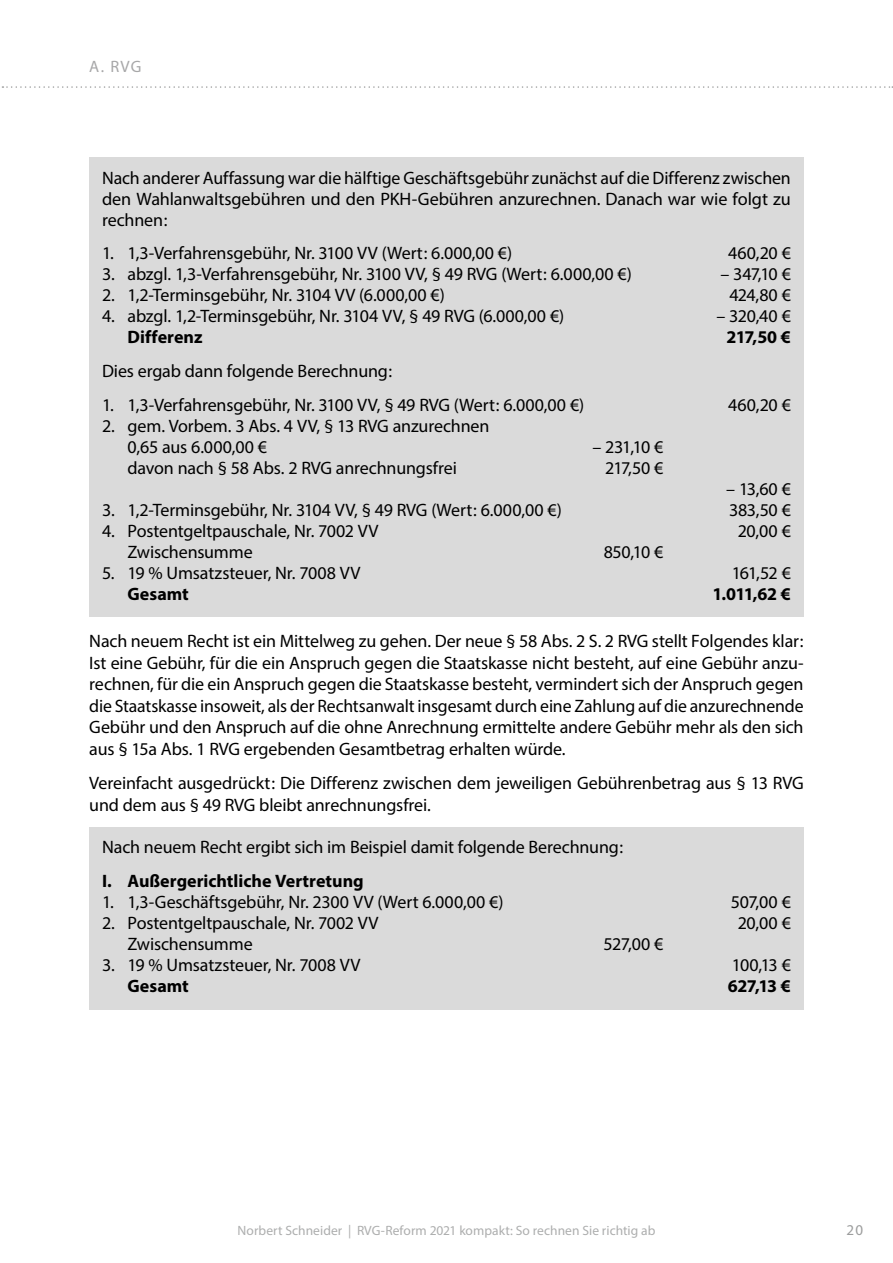
<style>
.page{position:relative;width:893px;height:1263px;background:#fff}
.page>*{position:absolute;margin:0;border:0;box-sizing:border-box;transform-origin:0 0}
.K_Beispiel_mitte{font:18px/21.6px "Myriad Pro";letter-spacing:-.005em;color:#000;text-align:justify}
.K_Beispiel_mitte_0{font:18px "Myriad Pro";letter-spacing:-.01em;color:#000}
.K_Beispiel_oben{font:18px "Myriad Pro";letter-spacing:-.005em;color:#000}
.K_Beispiel_mitte_kle{font:18px "Myriad Pro";letter-spacing:-.005em;color:#000}
.K_Beispiel_mitte-2{font:700 18px "Myriad Pro";color:#000}
.K_Beispiel_mitte_0-2{font:700 18px "Myriad Pro";color:#000}
.K_Beispiel_unten{font:700 18px "Myriad Pro";letter-spacing:-.005em;color:#000}
.t1{font:16.5px "Myriad Pro";color:#a7a7a8}
.t2{font:15px "Myriad Pro";color:#9c9d9d}
.t3{font:13.5px "Myriad Pro";letter-spacing:.005em;color:#adaeae}
</style>
<div class="page">
<svg style="left:2px;top:86px;width:891px;height:2px"></svg>
<div style="left:89px;top:157px;width:715px;height:86px;background:#dadada"></div>
<div style="left:89px;top:233px;width:715px;height:44px;background:#dadada"></div>
<div style="left:89px;top:275px;width:715px;height:44px;background:#dadada"></div>
<div style="left:89px;top:317px;width:715px;height:44px;background:#dadada"></div>
<div style="left:89px;top:351px;width:715px;height:43px;background:#dadada"></div>
<div style="left:89px;top:385px;width:715px;height:43px;background:#dadada"></div>
<div style="left:89px;top:427px;width:715px;height:43px;background:#dadada"></div>
<div style="left:89px;top:469px;width:715px;height:43px;background:#dadada"></div>
<div style="left:89px;top:511px;width:715px;height:43px;background:#dadada"></div>
<div style="left:89px;top:553px;width:715px;height:43px;background:#dadada"></div>
<div style="left:89px;top:574px;width:715px;height:43px;background:#dadada"></div>
<div style="left:89px;top:827px;width:715px;height:43px;background:#dadada"></div>
<div style="left:89px;top:861px;width:715px;height:43px;background:#dadada"></div>
<div style="left:89px;top:903px;width:715px;height:43px;background:#dadada"></div>
<div style="left:89px;top:945px;width:715px;height:43px;background:#dadada"></div>
<div style="left:89px;top:966px;width:715px;height:43px;background:#dadada"></div>
<p class="t1" style="left:89px;top:56px;width:54px">A. RVG</p>
<p class="K_Beispiel_mitte" style="left:102px;top:167px;width:690px;line-height:21px">Nach anderer Auffassung war die hälftige Geschäftsgebühr zunächst auf die Differenz zwischen den Wahlanwaltsgebühren und den PKH-Gebühren anzurechnen. Danach war wie folgt zu rechnen:</p>
<p class="K_Beispiel_mitte_0" style="left:102px;top:242px;width:412px">1. 1,3-Verfahrensgebühr, Nr. 3100 VV (Wert: 6.000,00 €)</p>
<p class="K_Beispiel_mitte_0" style="left:728px;top:242px;width:64px">460,20 €</p>
<p class="K_Beispiel_mitte_0" style="left:102px;top:263px;width:531px">3. abzgl. 1,3-Verfahrensgebühr, Nr. 3100 VV, § 49 RVG (Wert: 6.000,00 €)</p>
<p class="K_Beispiel_mitte_0" style="left:720px;top:263px;width:72px">– 347,10 €</p>
<p class="K_Beispiel_mitte_0" style="left:102px;top:284px;width:344px">2. 1,2-Terminsgebühr, Nr. 3104 VV (6.000,00 €)</p>
<p class="K_Beispiel_mitte_0" style="left:729px;top:284px;width:63px">424,80 €</p>
<p class="K_Beispiel_mitte_0" style="left:102px;top:305px;width:464px">4. abzgl. 1,2-Terminsgebühr, Nr. 3104 VV, § 49 RVG (6.000,00 €)</p>
<p class="K_Beispiel_mitte_0" style="left:716px;top:305px;width:76px">– 320,40 €</p>
<p class="K_Beispiel_mitte-2" style="left:128px;top:326px;width:77px">Differenz</p>
<p class="K_Beispiel_mitte-2" style="left:727px;top:326px;width:66px">217,50 €</p>
<p class="K_Beispiel_mitte_kle" style="left:102px;top:360px;width:292px">Dies ergab dann folgende Berechnung:</p>
<p class="K_Beispiel_mitte_0" style="left:102px;top:394px;width:484px">1. 1,3-Verfahrensgebühr, Nr. 3100 VV, § 49 RVG (Wert: 6.000,00 €)</p>
<p class="K_Beispiel_mitte_0" style="left:728px;top:394px;width:64px">460,20 €</p>
<p class="K_Beispiel_mitte_0" style="left:102px;top:415px;width:389px">2. gem. Vorbem. 3 Abs. 4 VV, § 13 RVG anzurechnen</p>
<p class="K_Beispiel_mitte_0" style="left:128px;top:436px;width:141px">0,65 aus 6.000,00 €</p>
<p class="K_Beispiel_mitte_0" style="left:592px;top:436px;width:72px">– 231,10 €</p>
<p class="K_Beispiel_mitte_0" style="left:128px;top:457px;width:331px">davon nach § 58 Abs. 2 RVG anrechnungsfrei</p>
<p class="K_Beispiel_mitte_0" style="left:605px;top:457px;width:60px">217,50 €</p>
<p class="K_Beispiel_mitte_0" style="left:726px;top:478px;width:66px">– 13,60 €</p>
<p class="K_Beispiel_mitte_0" style="left:102px;top:499px;width:461px">3. 1,2-Terminsgebühr, Nr. 3104 VV, § 49 RVG (Wert: 6.000,00 €)</p>
<p class="K_Beispiel_mitte_0" style="left:729px;top:499px;width:63px">383,50 €</p>
<p class="K_Beispiel_mitte_0" style="left:102px;top:520px;width:278px">4. Postentgeltpauschale, Nr. 7002 VV</p>
<p class="K_Beispiel_mitte_0" style="left:738px;top:520px;width:55px">20,00 €</p>
<p class="K_Beispiel_mitte_0" style="left:128px;top:541px;width:127px">Zwischensumme</p>
<p class="K_Beispiel_mitte_0" style="left:604px;top:541px;width:61px">850,10 €</p>
<p class="K_Beispiel_mitte_0" style="left:102px;top:562px;width:260px">5. 19 % Umsatzsteuer, Nr. 7008 VV</p>
<p class="K_Beispiel_mitte_0" style="left:732px;top:562px;width:61px">161,52 €</p>
<p class="K_Beispiel_unten" style="left:128px;top:582px;width:63px">Gesamt</p>
<p class="K_Beispiel_unten" style="left:712px;top:582px;width:80px">1.011,62 €</p>
<p class="K_Beispiel_mitte" style="left:89px;top:630px;width:716px">Nach neuem Recht ist ein Mittelweg zu gehen. Der neue § 58 Abs. 2 S. 2 RVG stellt Folgendes klar:<br>Ist eine Gebühr, für die ein Anspruch gegen die Staatskasse nicht besteht, auf eine Gebühr anzu&shy;rechnen, für die ein Anspruch gegen die Staatskasse besteht, vermindert sich der Anspruch gegen die Staatskasse insoweit, als der Rechtsanwalt insgesamt durch eine Zahlung auf die anzurechnende Gebühr und den Anspruch auf die ohne Anrechnung ermittelte andere Gebühr mehr als den sich aus § 15a Abs. 1 RVG ergebenden Gesamtbetrag erhalten würde.</p>
<p class="K_Beispiel_mitte" style="left:89px;top:772px;width:716px">Vereinfacht ausgedrückt: Die Differenz zwischen dem jeweiligen Gebührenbetrag aus § 13 RVG und dem aus § 49 RVG bleibt anrechnungsfrei.</p>
<p class="K_Beispiel_oben" style="left:102px;top:836px;width:523px">Nach neuem Recht ergibt sich im Beispiel damit folgende Berechnung:</p>
<p class="K_Beispiel_mitte_0-2" style="left:102px;top:869px;width:263px">I. Außergerichtliche Vertretung</p>
<p class="K_Beispiel_mitte_0" style="left:102px;top:891px;width:403px">1. 1,3-Geschäftsgebühr, Nr. 2300 VV (Wert 6.000,00 €)</p>
<p class="K_Beispiel_mitte_0" style="left:731px;top:891px;width:62px">507,00 €</p>
<p class="K_Beispiel_mitte_0" style="left:102px;top:912px;width:278px">2. Postentgeltpauschale, Nr. 7002 VV</p>
<p class="K_Beispiel_mitte_0" style="left:738px;top:912px;width:55px">20,00 €</p>
<p class="K_Beispiel_mitte_0" style="left:128px;top:933px;width:127px">Zwischensumme</p>
<p class="K_Beispiel_mitte_0" style="left:604px;top:933px;width:61px">527,00 €</p>
<p class="K_Beispiel_mitte_0" style="left:102px;top:954px;width:260px">3. 19 % Umsatzsteuer, Nr. 7008 VV</p>
<p class="K_Beispiel_mitte_0" style="left:732px;top:954px;width:61px">100,13 €</p>
<p class="K_Beispiel_mitte-2" style="left:128px;top:974px;width:63px">Gesamt</p>
<p class="K_Beispiel_mitte-2" style="left:728px;top:974px;width:65px">627,13 €</p>
<p class="t3" style="left:238px;top:1222px;width:419px">Norbert Schneider | RVG-Reform 2021 kompakt: So rechnen Sie richtig ab</p>
<p class="t2" style="left:846px;top:1221px;width:18px">20</p>
</div>
